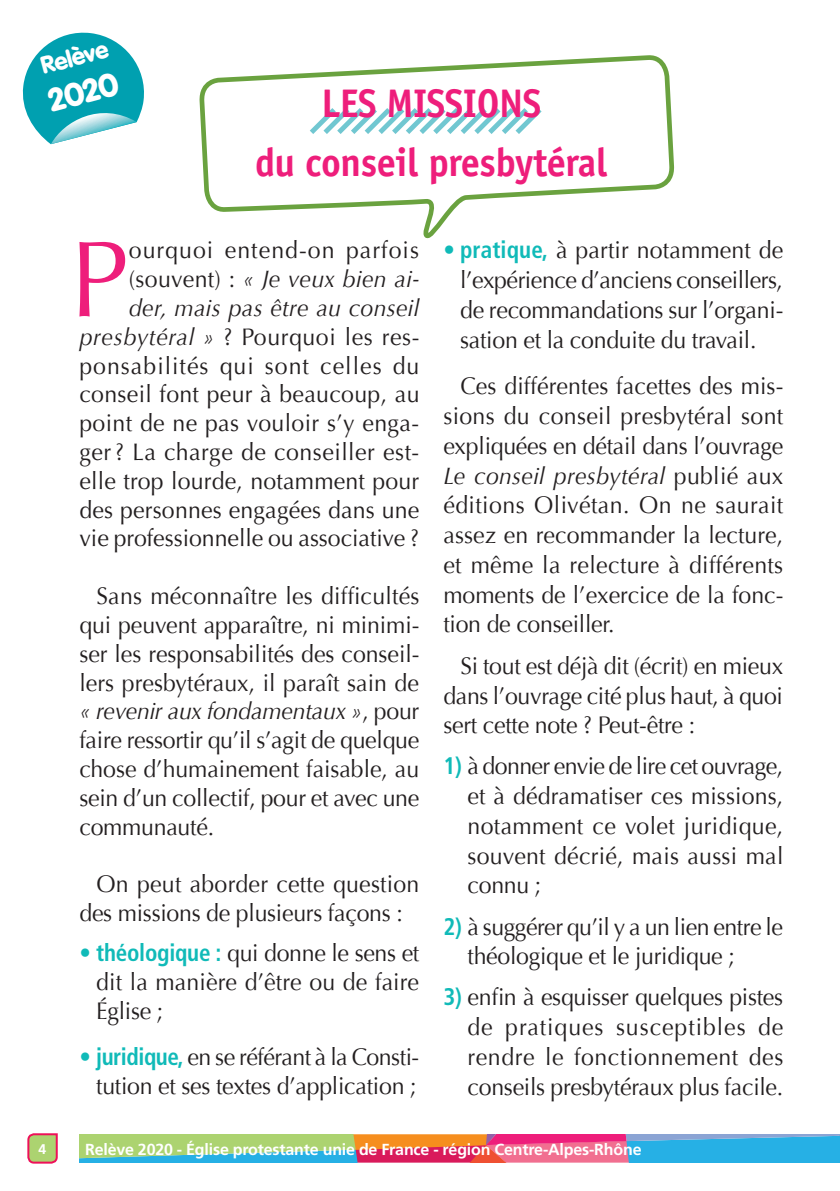
<style>
.page{position:relative;width:840px;height:1191px;background:#fff}
.page>*{position:absolute;margin:0;border:0;box-sizing:border-box;transform-origin:0 0}
.t1{font:108px "Optima";color:#ee1e7b;scale:.96 1}
.t2{font:700 40px/59.4px "Officina Sans";letter-spacing:-.01em;color:#ee1e7b;text-align:center;scale:.96 1}
.t3{font:900 32px "VAG Rounded";color:#fff}
.t4{font:24px/29.8px "Optima";letter-spacing:-.01em;color:#231f20;text-align:justify;scale:.96 1}
.t5{font:24px/28.8px "Optima";letter-spacing:.015em;color:#231f20;text-align:right;scale:.96 1}
.t6{font:900 24px "VAG Rounded";color:#fff}
.t7{font:700 16px "Frutiger";letter-spacing:-.01em;color:#fff}
.t8{font:700 14px "Frutiger";color:#fff}
.s1{font-style:italic}
.s2{font-family:"Frutiger";font-weight:700;font-stretch:condensed;color:#10bab8}
</style>
<div class="page">
<svg style="left:27px;top:1133px;width:31px;height:31px"></svg>
<svg style="left:79px;top:1134px;width:761px;height:28px;background:#949897"></svg>
<svg style="left:22px;top:32px;width:122px;height:112px"></svg>
<svg style="left:201px;top:55px;width:471px;height:184px"></svg>
<p class="t6" style="left:37px;top:52px;width:70px;rotate:-15deg">Relève</p>
<h3 class="t3" style="left:44px;top:82px;width:73px;rotate:-15deg">2020</h3>
<h2 class="t2" style="left:255px;top:73px;width:368px">Les missions<br>du conseil presbytéral</h2>
<p class="t5" style="left:79px;top:236px;width:355px">ourquoi entend-on parfois (souvent) : <span class="s1">« Je veux bien ai-<br>der, mais pas être au conseil presbytéral »</span> ? Pourquoi les res&shy;ponsabilités qui sont celles du conseil font peur à beaucoup, au point de ne pas vouloir s’y enga&shy;ger? La charge de conseiller est&shy;elle trop lourde, notamment pour des personnes engagées dans une vie professionnelle ou associative ?</p>
<p class="t4" style="left:79px;top:582px;width:355px;line-height:28.8px;text-indent:17px">Sans méconnaître les difficultés qui peuvent apparaître, ni minimi&shy;ser les responsabilités des conseil&shy;lers presbytéraux, il paraît sain de <span class="s1">« revenir aux fondamentaux »</span>, pour faire ressortir qu’il s’agit de quelque chose d’humainement faisable, au sein d’un collectif, pour et avec une communauté.</p>
<p class="t4" style="left:79px;top:870px;width:355px;line-height:28.8px;text-indent:17px">On peut aborder cette question des missions de plusieurs façons :</p>
<p class="t4" style="left:96px;top:939px;width:338px;line-height:28.8px;text-indent:-17px"><span class="s2">• théologique :</span> qui donne le sens et dit la manière d’être ou de faire Église ;</p>
<p class="t4" style="left:79px;top:1042px;width:355px;line-height:28.8px;text-align:center"><span class="s2">• juridique,</span> en se référant à la Consti&shy;tution et ses textes d’application ;</p>
<h1 class="t1" style="left:70px;top:217px;width:62px">P</h1>
<p class="t4" style="left:460px;top:236px;width:338px;text-indent:-17px"><span class="s2">• pratique,</span> à partir notamment de l’expérience d’anciens conseillers, de recommandations sur l’organi&shy;sation et la conduite du travail.</p>
<p class="t4" style="left:443px;top:372px;width:355px;text-indent:17px">Ces différentes facettes des mis&shy;sions du conseil presbytéral sont expliquées en détail dans l’ouvrage <span class="s1">Le conseil presbytéral</span> publié aux éditions Olivétan. On ne saurait assez en recommander la lecture, et même la relecture à différents moments de l’exercice de la fonc&shy;tion de conseiller.</p>
<p class="t4" style="left:443px;top:651px;width:355px;text-indent:17px">Si tout est déjà dit (écrit) en mieux dans l’ouvrage cité plus haut, à quoi sert cette note ? Peut-être :</p>
<p class="t4" style="left:467px;top:751px;width:330px;text-indent:-24px"><span class="s2">1)</span> à donner envie de lire cet ouvrage, et à dédramatiser ces missions, notamment ce volet juridique, souvent décrié, mais aussi mal connu ;</p>
<p class="t4" style="left:467px;top:911px;width:330px;text-indent:-24px"><span class="s2">2)</span> à suggérer qu’il y a un lien entre le théologique et le juridique ;</p>
<p class="t4" style="left:467px;top:982px;width:330px;text-indent:-24px"><span class="s2">3)</span> enfin à esquisser quelques pistes de pratiques susceptibles de rendre le fonctionnement des conseils presbytéraux plus facile.</p>
<p class="t8" style="left:38px;top:1140px;width:9px">4</p>
<p class="t7" style="left:85px;top:1139px;width:557px">Relève 2020 - Église protestante unie de France - région Centre-Alpes-Rhône</p>
</div>
